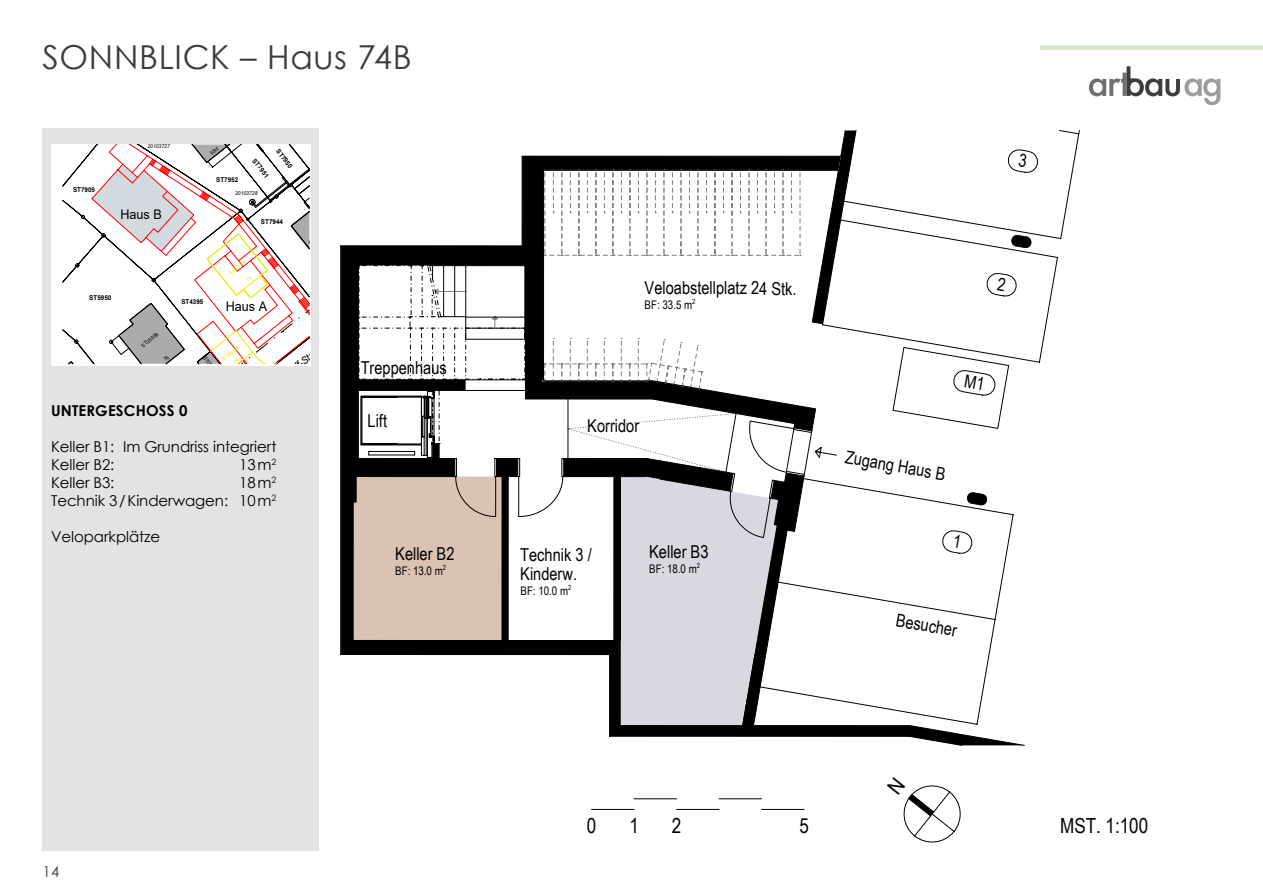
<style>
.page{position:relative;width:1263px;height:893px;background:#fff}
.page>*{position:absolute;margin:0;border:0;box-sizing:border-box;transform-origin:0 0}
.t1{font:33px "Century Gothic";letter-spacing:.02em;color:#3c3c3b}
.t2{font:20.85px "Arial Narrow";color:#000}
.t3{font:17.85px/19.2px "Arial Narrow";color:#000}
.t4{font:15px/18px "Century Gothic";letter-spacing:-.005em;color:#000}
.t5{font:700 15px "Century Gothic";letter-spacing:.01em;color:#000}
.t6{font:15px "Century Gothic";color:#3c3c3b}
.t7{font:13.2px "Arial";color:#000;scale:.95 1}
.t8{font:11.85px "Arial Narrow";color:#000}
.t9{font:700 6.6px "Arial";color:#000;scale:.95 1}
.t10{font:5.25px "Arial";color:#ecec00;scale:.95 1}
.t11{font:italic 5.25px "Arial";color:#000;scale:.95 1}
.t12{font:5.25px "Arial";color:#000;scale:.95 1}
</style>
<div class="page">
<svg style="left:1089px;top:66px;width:131px;height:39px"></svg>
<div style="left:1040px;top:45px;width:223px;height:5px;background:#d7e5c6"></div>
<svg style="left:340px;top:641px;width:178px;height:15px;background:#121212"></svg>
<svg style="left:340px;top:155px;width:420px;height:486px"></svg>
<svg style="left:760px;top:130px;width:320px;height:269px"></svg>
<svg style="left:1011px;top:235px;width:20px;height:13px"></svg>
<hr style="left:465px;top:390px;width:60px;height:1px;background:#000">
<hr style="left:465px;top:380px;width:60px;height:1px;background:#000">
<svg style="left:563px;top:399px;width:462px;height:347px"></svg>
<hr style="left:609px;top:736px;width:300px;height:1px;background:#000">
<hr style="left:340px;top:654px;width:280px;height:1px;background:#000">
<hr style="left:508px;top:640px;width:112px;height:1px;background:#000">
<svg style="left:353px;top:390px;width:149px;height:250px"></svg>
<svg style="left:359px;top:262px;width:167px;height:118px"></svg>
<hr style="left:762px;top:809px;width:42px;height:1px;background:#000">
<hr style="left:719px;top:798px;width:43px;height:1px;background:#000">
<hr style="left:676px;top:809px;width:43px;height:1px;background:#000">
<hr style="left:634px;top:798px;width:42px;height:1px;background:#000">
<hr style="left:591px;top:809px;width:43px;height:1px;background:#000">
<div style="left:43px;top:128px;width:276px;height:722px;background:#e3e3e3"></div>
<div style="left:51px;top:145px;width:259px;height:221px;background:#fff"></div>
<svg style="left:62px;top:145px;width:6px;height:219px"></svg>
<svg style="left:518px;top:413px;width:469px;height:323px"></svg>
<svg style="left:986px;top:273px;width:31px;height:24px"></svg>
<svg style="left:1008px;top:149px;width:30px;height:24px"></svg>
<svg style="left:953px;top:370px;width:42px;height:26px"></svg>
<svg style="left:903px;top:785px;width:58px;height:58px"></svg>
<svg style="left:68px;top:145px;width:242px;height:219px;background:#ece4e3"></svg>
<h1 class="t1" style="left:43px;top:34px;width:371px">SONNBLICK – Haus 74B</h1>
<p class="t9" style="left:73px;top:185px;width:25px">ST7905</p>
<p class="t11" style="left:147px;top:143px;width:25px">20103727</p>
<p class="t7" style="left:120px;top:205px;width:45px">Haus B</p>
<p class="t9" style="left:216px;top:175px;width:25px">ST7952</p>
<p class="t9" style="left:281px;top:147px;width:25px;rotate:53deg">ST7950</p>
<p class="t9" style="left:257px;top:157px;width:25px;rotate:51deg">ST7951</p>
<p class="t11" style="left:235px;top:190px;width:25px">20103728</p>
<p class="t9" style="left:261px;top:217px;width:25px">ST7944</p>
<p class="t9" style="left:89px;top:293px;width:25px">ST5950</p>
<p class="t12" style="left:140px;top:343px;width:23px;rotate:-38deg">ST05898</p>
<p class="t10" style="left:228px;top:270px;width:23px;rotate:-38deg">ST03356</p>
<p class="t9" style="left:181px;top:297px;width:25px">ST4395</p>
<p class="t7" style="left:226px;top:298px;width:45px">Haus A</p>
<p class="t10" style="left:220px;top:357px;width:23px;rotate:-38deg">ST02018</p>
<p class="t10" style="left:232px;top:359px;width:12px;rotate:-39deg">74.1</p>
<p class="t12" style="left:207px;top:355px;width:23px;rotate:51deg">ST05899</p>
<p class="t5" style="left:51px;top:399px;width:138px">UNTERGESCHOSS 0</p>
<p class="t4" style="left:51px;top:437px;width:227px">Keller B1: Im Grundriss integriert<br>Keller B2:</p>
<p class="t4" style="left:239px;top:455px;width:39px">13m<sup>2</sup></p>
<p class="t4" style="left:51px;top:473px;width:227px;text-align:right">18m<sup>2<br></sup>Technik 3/Kinderwagen: 10m<sup>2</sup></p>
<p class="t4" style="left:51px;top:527px;width:111px">Veloparkplätze</p>
<p class="t4" style="left:51px;top:473px;width:65px">Keller B3:</p>
<p class="t3" style="left:361px;top:357px;width:88px">Treppenhaus</p>
<p class="t3" style="left:645px;top:278px;width:153px">Veloabstellplatz 24 Stk.</p>
<p class="t8" style="left:645px;top:297px;width:52px">BF: 33.5 m<sup>2</sup></p>
<p class="t3" style="left:368px;top:410px;width:21px">Lift</p>
<p class="t3" style="left:587px;top:416px;width:53px">Korridor</p>
<p class="t3" style="left:395px;top:544px;width:61px">Keller B2</p>
<p class="t3" style="left:649px;top:542px;width:61px">Keller B3</p>
<p class="t3" style="left:520px;top:544px;width:73px">Technik 3 /<br>Kinderw.</p>
<p class="t8" style="left:649px;top:560px;width:52px">BF: 18.0 m<sup>2</sup></p>
<p class="t8" style="left:395px;top:562px;width:52px">BF: 13.0 m<sup>2</sup></p>
<p class="t8" style="left:520px;top:582px;width:52px">BF: 10.0 m<sup>2</sup></p>
<p class="t3" style="left:847px;top:446px;width:103px;rotate:10deg">Zugang Haus B</p>
<p class="t3" style="left:898px;top:610px;width:63px;rotate:10deg">Besucher</p>
<p class="t6" style="left:43px;top:861px;width:18px">14</p>
<p class="t2" style="left:587px;top:810px;width:11px">0</p>
<p class="t2" style="left:629px;top:810px;width:11px">1</p>
<p class="t2" style="left:672px;top:810px;width:11px">2</p>
<p class="t2" style="left:799px;top:810px;width:11px">5</p>
<p class="t2" style="left:1060px;top:810px;width:90px">MST. 1:100</p>
</div>
